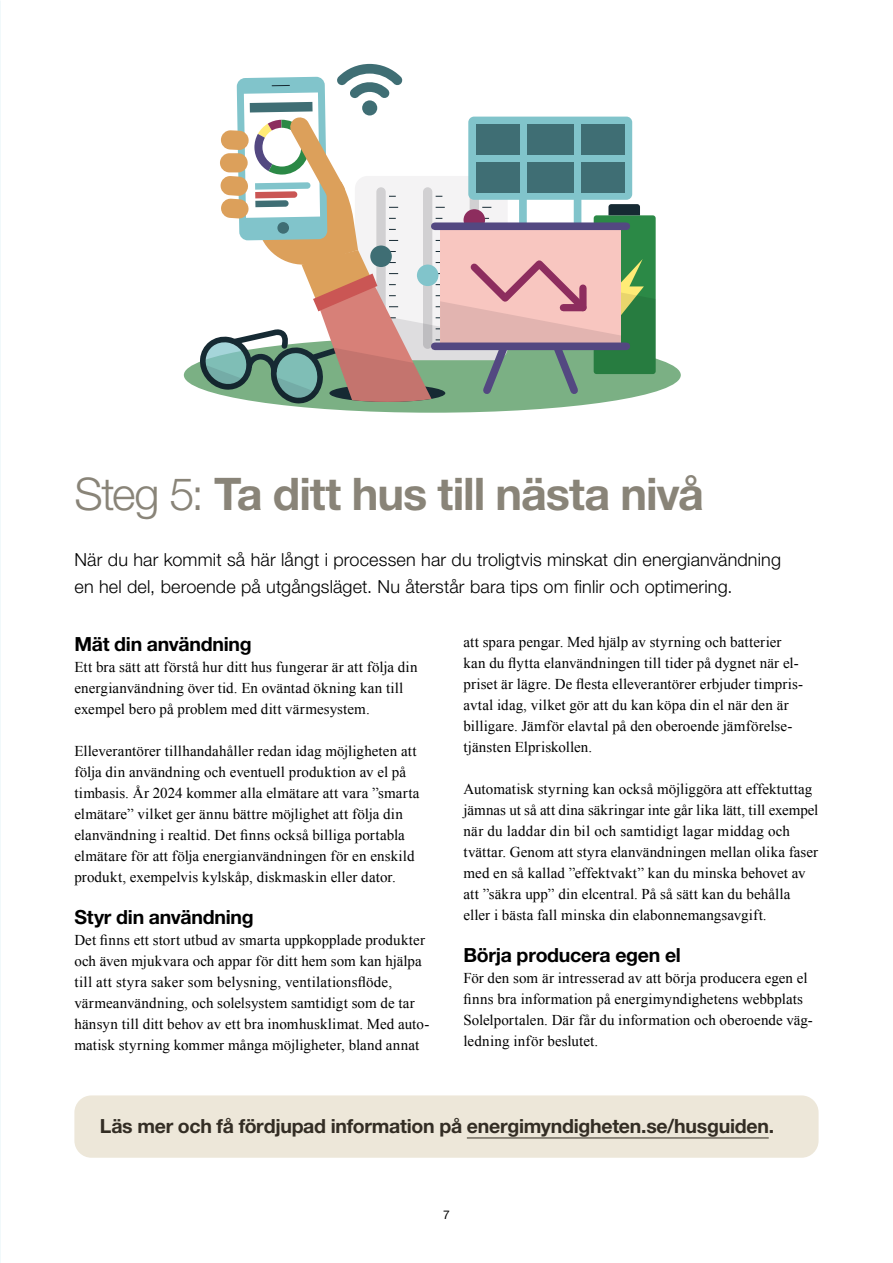
<style>
.page{position:relative;width:893px;height:1263px;background:#fff}
.page>*{position:absolute;margin:0;border:0;box-sizing:border-box;transform-origin:0 0}
.H1_Rubrik{font:700 45px "Ttdtvq Helvetica Neue LT Std";letter-spacing:-.025em;color:#898478}
.H2_Mellis{font:700 19.5px "Ttdtvq Helvetica Neue LT Std";letter-spacing:-.015em;color:#332d24}
.H2_Mellis-2{font:700 19.5px "Ttdtvq Helvetica Neue LT Std";letter-spacing:-.015em;color:#000}
.Ingress{font:300 18px/27px "Cvgjww Helvetica Neue LT Std";letter-spacing:.01em;color:#000}
.P_Brod{font:15px/21px "Pfmcqq Times New Roman";letter-spacing:.005em;color:#000}
.t1{font:12px "Pnlqmk Helvetica Neue LT Std";color:#000}
.s1{font-family:"Cvgjww Helvetica Neue LT Std";font-weight:300}
.s2{font-family:"Qmbnny Times New Roman"}
</style>
<div class="page">
<div style="left:184px;top:337px;width:497px;height:76px;background:#7bb084;border-radius:50%"></div>
<svg style="left:199px;top:63px;width:457px;height:341px"></svg>
<div style="left:435px;top:222px;width:191px;height:8px;background:#534881"></div>
<div style="left:435px;top:342px;width:191px;height:8px;background:#534881"></div>
<div style="left:74px;top:1095px;width:745px;height:63px;background:#ede7d9;border-radius:17px"></div>
<hr style="left:467px;top:1137px;width:302px;height:1px;background:#332d24">
<h1 class="H1_Rubrik" style="left:74px;top:466px;width:631px"><span class="s1">Steg 5:</span> Ta ditt hus till nästa nivå</h1>
<p class="Ingress" style="left:74px;top:545px;width:708px">När du har kommit så här långt i processen har du troligtvis minskat din energianvändning en hel del, beroende på utgångsläget. Nu återstår bara tips om finlir och optimering.</p>
<h2 class="H2_Mellis-2" style="left:74px;top:632px;width:179px">Mät din användning</h2>
<p class="P_Brod" style="left:74px;top:656px;width:345px">Ett bra sätt att förstå hur ditt hus fungerar är att följa din energianvändning över tid. En oväntad ökning kan till exempel bero på problem med ditt värmesystem.</p>
<p class="P_Brod" style="left:74px;top:740px;width:347px">Elleverantörer tillhandahåller redan idag möjligheten att följa din användning och eventuell produktion av el på timbasis. År 2024 kommer alla elmätare att vara ”smarta elmätare” vilket ger ännu bättre möjlighet att följa din <span class="s2">elanvändning i realtid. Det finns också billiga portabla </span>elmätare för att följa energianvändningen för en enskild produkt, exempelvis kylskåp, diskmaskin eller dator.</p>
<h2 class="H2_Mellis-2" style="left:74px;top:905px;width:181px">Styr din användning</h2>
<p class="P_Brod" style="left:74px;top:929px;width:357px"><span class="s2">Det finns ett stort utbud av smarta uppkopplade produkter </span>och även mjukvara och appar för ditt hem som kan hjälpa <span class="s2">till att styra saker som belysning, ventilationsflöde, </span>värmeanvändning, och solelsystem samtidigt som de tar hänsyn till ditt behov av ett bra inomhusklimat. Med auto&shy;matisk styrning kommer många möjligheter, bland annat</p>
<p class="P_Brod" style="left:463px;top:631px;width:340px">att spara pengar. Med hjälp av styrning och batterier <span class="s2">kan du flytta elanvändningen till tider på dygnet när el&shy;priset är lägre. De flesta elleverantörer erbjuder timpris&shy;</span>avtal idag, vilket gör att du kan köpa din el när den är billigare. Jämför elavtal på den oberoende jämförelse&shy;tjänsten Elpriskollen.</p>
<p class="P_Brod" style="left:463px;top:778px;width:356px">Automatisk styrning kan också möjliggöra att effektuttag jämnas ut så att dina säkringar inte går lika lätt, till exempel när du laddar din bil och samtidigt lagar middag och tvättar. Genom att styra elanvändningen mellan olika faser med en så kallad ”effektvakt” kan du minska behovet av att ”säkra upp” din elcentral. På så sätt kan du behålla eller i bästa fall minska din elabonnemangsavgift.</p>
<h2 class="H2_Mellis-2" style="left:463px;top:943px;width:219px">Börja producera egen el</h2>
<p class="P_Brod" style="left:463px;top:967px;width:351px">För den som är intresserad av att börja producera egen el <span class="s2">finns bra information på energimyndighetens webbplats </span>Solelportalen. Där får du information och oberoende väg&shy;ledning inför beslutet.</p>
<h2 class="H2_Mellis" style="left:100px;top:1114px;width:676px">Läs mer och få fördjupad information på energimyndigheten.se/husguiden.</h2>
<p class="t1" style="left:443px;top:1207px;width:8px">7</p>
</div>
